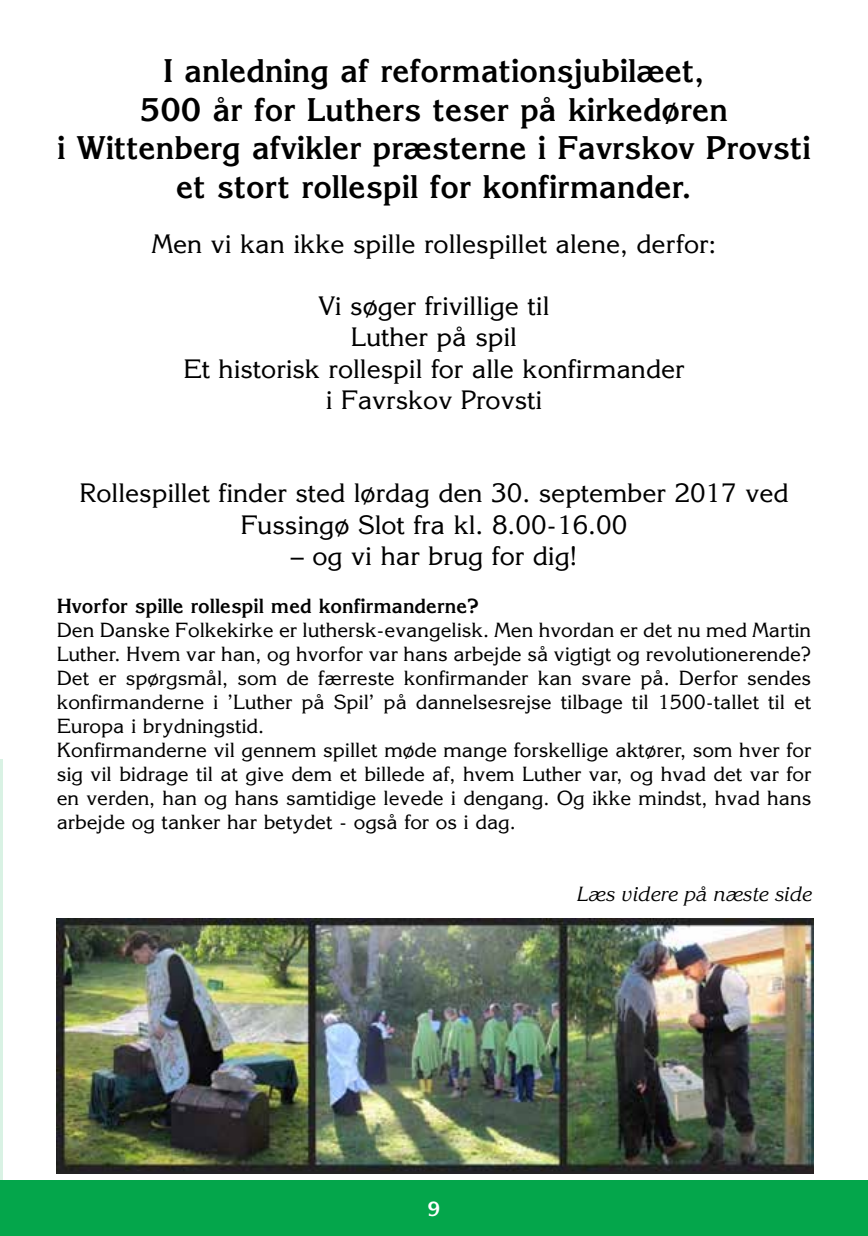
<style>
.page{position:relative;width:868px;height:1236px;background:#fff}
.page>*{position:absolute;margin:0;border:0;box-sizing:border-box;transform-origin:0 0}
.t1{font:700 32px/38.4px "Korinna";color:#000;text-align:center}
.t2{font:26px/31.2px "Korinna";color:#000;text-align:center}
.t3{font:20px/24px "Korinna";color:#000}
.t4{font:700 20px "Korinna";color:#000}
.t5{font:italic 20px "Korinna";color:#000}
.t6{font:700 20px "Korinna";color:#fff}
</style>
<div class="page">
<div style="left:0;top:1180px;width:867px;height:56px;background:#04a64b"></div>
<hr style="left:0;top:760px;width:2px;height:420px;background:#d9f2e4">
<img style="left:57px;top:918px;width:756px;height:256px">
<h1 class="t1" style="left:57px;top:51px;width:754px">I anledning af reformationsjubilæet,<br>500 år for Luthers teser på kirkedøren<br>i Wittenberg afvikler præsterne i Favrskov Provsti et stort rollespil for konfirmander.</h1>
<h2 class="t2" style="left:152px;top:228px;width:566px">Men vi kan ikke spille rollespillet alene, derfor:</h2>
<h2 class="t2" style="left:183px;top:290px;width:502px">Vi søger frivillige til<br>Luther på spil<br>Et historisk rollespil for alle konfirmander i Favrskov Provsti</h2>
<h2 class="t2" style="left:79px;top:477px;width:710px">Rollespillet finder sted lørdag den 30. september 2017 ved<br>Fussingø Slot fra kl. 8.00-16.00</h2>
<h2 class="t2" style="left:291px;top:540px;width:287px">– og vi har brug for dig!</h2>
<p class="t4" style="left:57px;top:593px;width:423px">Hvorfor spille rollespil med konfirmanderne?</p>
<p class="t3" style="left:57px;top:618px;width:756px">Den Danske Folkekirke er luthersk-evangelisk. Men hvordan er det nu med Martin Luther. Hvem var han, og hvorfor var hans arbejde så vigtigt og revolutionerende?<br>Det er spørgsmål, som de færreste konfirmander kan svare på. Derfor sendes konfirmanderne i ’Luther på Spil’ på dannelsesrejse tilbage til 1500-tallet til et Europa i brydningstid.<br>Konfirmanderne vil gennem spillet møde mange forskellige aktører, som hver for sig vil bidrage til at give dem et billede af, hvem Luther var, og hvad det var for en verden, han og hans samtidige levede i dengang. Og ikke mindst, hvad hans arbejde og tanker har betydet - også for os i dag.</p>
<p class="t6" style="left:427px;top:1196px;width:14px">9</p>
<p class="t5" style="left:576px;top:882px;width:236px">Læs videre på næste side</p>
</div>
